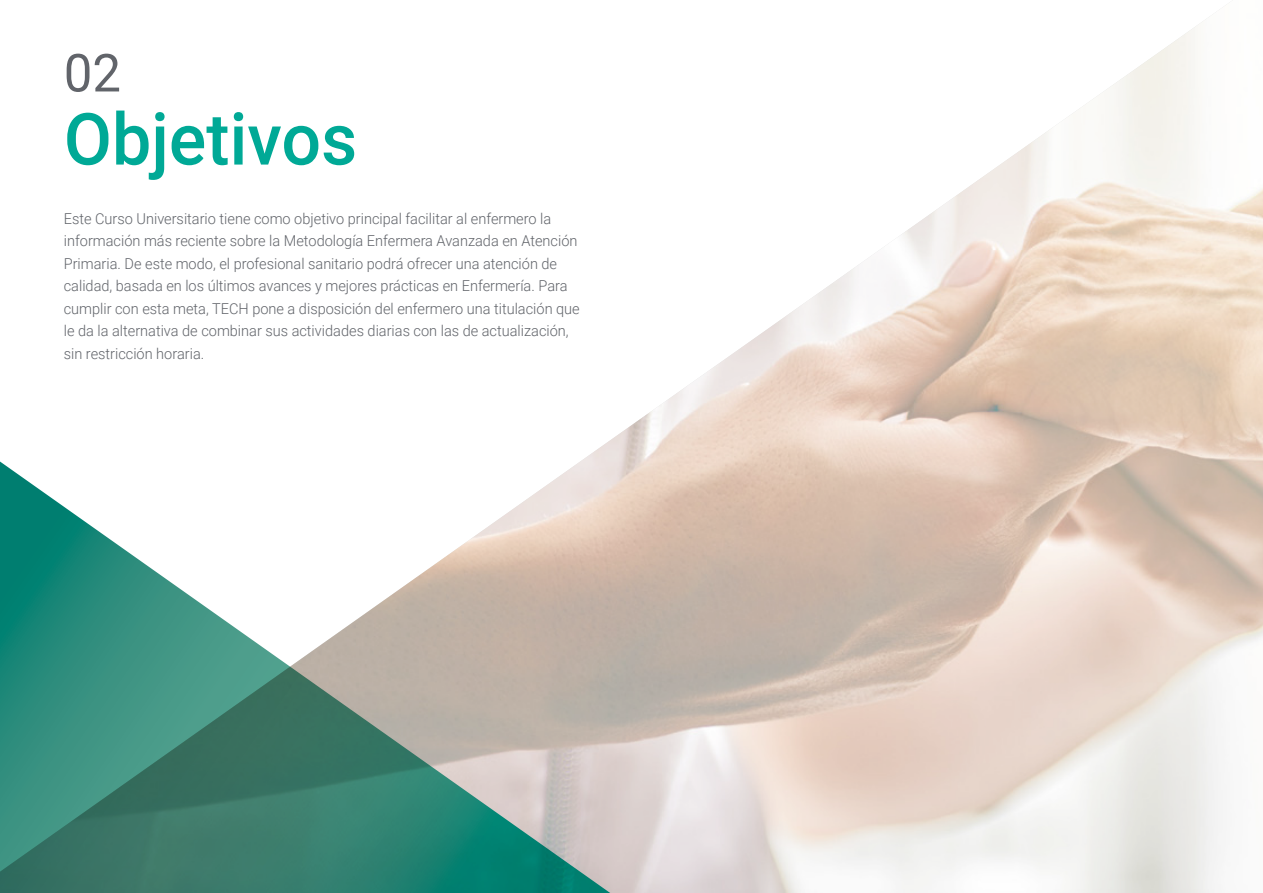
<style>
.page{position:relative;width:1263px;height:893px;background:#fff}
.page>*{position:absolute;margin:0;border:0;box-sizing:border-box;transform-origin:0 0}
.t1{font:500 72px "Roboto";color:#00a996}
.t2{font:52.5px "Roboto";color:#61646a}
.t3{font:300 15px/22.5px "Roboto";color:#61646a}
</style>
<div class="page">
<svg style="left:0;top:446px;width:640px;height:447px"></svg>
<h2 class="t2" style="left:64px;top:36px;width:59px">02</h2>
<h1 class="t1" style="left:64px;top:89px;width:295px">Objetivos</h1>
<p class="t3" style="left:64px;top:207px;width:517px">Este Curso Universitario tiene como objetivo principal facilitar al enfermero la información más reciente sobre la Metodología Enfermera Avanzada en Atención Primaria. De este modo, el profesional sanitario podrá ofrecer una atención de calidad, basada en los últimos avances y mejores prácticas en Enfermería. Para cumplir con esta meta, TECH pone a disposición del enfermero una titulación que le da la alternativa de combinar sus actividades diarias con las de actualización, sin restricción horaria.</p>
</div>
